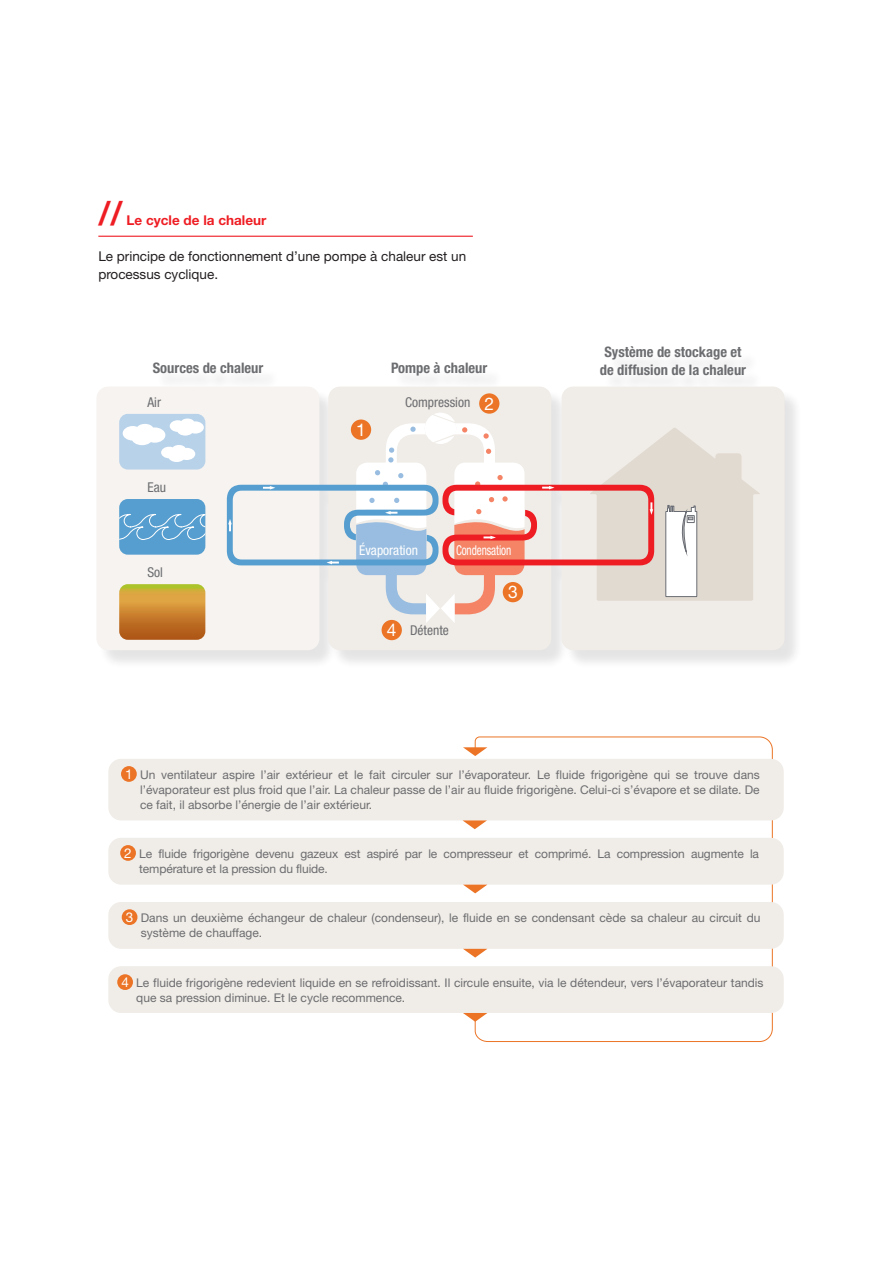
<style>
.page{position:relative;width:893px;height:1263px;background:#fff}
.page>*{position:absolute;margin:0;border:0;box-sizing:border-box;transform-origin:0 0}
.t1{font:700 33px "Helvetica Neue LT Pro";color:#ee1d23}
.t2{font:17.4px "Helvetica Neue LT Pro";color:#fff}
.BU_Bold{font:700 condensed 14.55px/17.4px "Helvetica Neue LT Pro";color:#6c6d70;text-align:center}
.t3{font:13.5px/18px "Helvetica Neue LT Pro";color:#231f20}
.Illu_Beschriftung_70{font:condensed 13.5px "Helvetica Neue LT Pro";color:#6c6d70}
.t4{font:700 13.5px "Helvetica Neue LT Pro";color:#ee1d23}
.Illu_Beschriftung_ne{font:condensed 13.5px "Helvetica Neue LT Pro";color:#fff;scale:.83 1}
.Illu_Beschriftung_ne-2{font:condensed 13.5px "Helvetica Neue LT Pro";color:#fff}
.t5{font:13.5px "Helvetica Neue LT Pro";color:#fff}
._03_Copy{font:12px/15px "Helvetica Neue LT Pro";color:#6c6d70}
</style>
<div class="page">
<svg style="left:474px;top:736px;width:299px;height:306px"></svg>
<svg style="left:463px;top:747px;width:24px;height:9px"></svg>
<div style="left:108px;top:759px;width:676px;height:61px;background:#f0ece7;border-radius:13px"></div>
<svg style="left:463px;top:820px;width:24px;height:9px"></svg>
<div style="left:108px;top:838px;width:676px;height:47px;background:#f0ece7;border-radius:13px"></div>
<svg style="left:463px;top:885px;width:24px;height:8px"></svg>
<div style="left:108px;top:902px;width:676px;height:47px;background:#f0ece7;border-radius:13px"></div>
<svg style="left:463px;top:949px;width:24px;height:8px"></svg>
<div style="left:108px;top:966px;width:676px;height:47px;background:#f0ece7;border-radius:13px"></div>
<svg style="left:463px;top:1013px;width:24px;height:9px"></svg>
<div style="left:121px;top:766px;width:16px;height:16px;background:#eb7426;border-radius:50%"></div>
<div style="left:120px;top:845px;width:16px;height:16px;background:#eb7426;border-radius:50%"></div>
<div style="left:122px;top:909px;width:15px;height:16px;background:#eb7426;border-radius:50%"></div>
<svg style="left:117px;top:974px;width:16px;height:16px"></svg>
<div style="left:121px;top:977px;width:8px;height:10px;background:#eb7426"></div>
<div style="left:99px;top:349px;width:704px;height:320px;background:#231f20;opacity:.12"></div>
<div style="left:96px;top:387px;width:223px;height:263px;background:#f6f3f0;border-radius:12px"></div>
<div style="left:119px;top:499px;width:86px;height:56px;background:#569ecf;border-radius:9px"></div>
<svg style="left:119px;top:513px;width:86px;height:28px"></svg>
<svg style="left:119px;top:584px;width:86px;height:56px;background:#c78932"></svg>
<div style="left:119px;top:414px;width:86px;height:55px;background:#b8d2ea;border-radius:9px"></div>
<div style="left:123px;top:426px;width:20px;height:14px;background:#fff;border-radius:50%"></div>
<div style="left:136px;top:424px;width:17px;height:10px;background:#fff;border-radius:50%"></div>
<div style="left:144px;top:427px;width:21px;height:16px;background:#fff;border-radius:50%"></div>
<div style="left:132px;top:431px;width:21px;height:14px;background:#fff;border-radius:50%"></div>
<div style="left:161px;top:447px;width:16px;height:11px;background:#fff;border-radius:50%"></div>
<div style="left:172px;top:445px;width:14px;height:8px;background:#fff;border-radius:50%"></div>
<div style="left:178px;top:448px;width:17px;height:12px;background:#fff;border-radius:50%"></div>
<div style="left:168px;top:451px;width:17px;height:11px;background:#fff;border-radius:50%"></div>
<div style="left:170px;top:420px;width:16px;height:12px;background:#fff;border-radius:50%"></div>
<div style="left:181px;top:418px;width:13px;height:9px;background:#fff;border-radius:50%"></div>
<div style="left:187px;top:421px;width:17px;height:13px;background:#fff;border-radius:50%"></div>
<div style="left:177px;top:425px;width:17px;height:11px;background:#fff;border-radius:50%"></div>
<div style="left:562px;top:387px;width:222px;height:263px;background:#f0ece7;border-radius:12px"></div>
<div style="left:328px;top:387px;width:223px;height:263px;background:#f0ece7;border-radius:12px"></div>
<div style="left:479px;top:393px;width:20px;height:21px;background:#eb7426;border-radius:50%"></div>
<div style="left:382px;top:620px;width:20px;height:20px;background:#eb7426;border-radius:50%"></div>
<svg style="left:227px;top:413px;width:533px;height:210px"></svg>
<hr style="left:98px;top:236px;width:375px;height:1px;background:#ee1d23">
<p class="t1" style="left:98px;top:192px;width:26px">//</p>
<p class="t4" style="left:127px;top:212px;width:141px">Le cycle de la chaleur</p>
<p class="t3" style="left:98px;top:247px;width:369px">Le principe de fonctionnement d’une pompe à chaleur est un processus cyclique.</p>
<p class="BU_Bold" style="left:153px;top:359px;width:112px">Sources de chaleur</p>
<p class="Illu_Beschriftung_70" style="left:147px;top:394px;width:15px">Air</p>
<p class="Illu_Beschriftung_70" style="left:147px;top:479px;width:20px">Eau</p>
<p class="Illu_Beschriftung_70" style="left:147px;top:564px;width:17px">Sol</p>
<p class="BU_Bold" style="left:391px;top:359px;width:98px">Pompe à chaleur</p>
<p class="t2" style="left:356px;top:419px;width:11px">1</p>
<p class="Illu_Beschriftung_70" style="left:405px;top:394px;width:67px">Compression</p>
<p class="t2" style="left:484px;top:393px;width:11px">2</p>
<p class="Illu_Beschriftung_ne-2" style="left:359px;top:542px;width:60px">Évaporation</p>
<p class="Illu_Beschriftung_ne" style="left:456px;top:542px;width:68px">Condensation</p>
<p class="t2" style="left:387px;top:619px;width:11px">4</p>
<p class="Illu_Beschriftung_70" style="left:410px;top:622px;width:40px">Détente</p>
<p class="t2" style="left:508px;top:581px;width:11px">3</p>
<p class="BU_Bold" style="left:600px;top:344px;width:148px">Système de stockage et de diffusion de la chaleur</p>
<p class="t5" style="left:125px;top:766px;width:9px">1</p>
<p class="_03_Copy" style="left:140px;top:767px;width:621px;text-align:justify">Un ventilateur aspire l’air extérieur et le fait circuler sur l’évaporateur. Le fluide frigorigène qui se trouve dans l’évaporateur est plus froid que l’air. La chaleur passe de l’air au fluide frigorigène. Celui-ci s’évapore et se dilate. De ce fait, il absorbe l’énergie de l’air extérieur.</p>
<p class="t5" style="left:124px;top:845px;width:9px">2</p>
<p class="_03_Copy" style="left:139px;top:846px;width:621px">Le fluide frigorigène devenu gazeux est aspiré par le compresseur et comprimé. La compression augmente la température et la pression du fluide.</p>
<p class="t5" style="left:126px;top:909px;width:9px">3</p>
<p class="_03_Copy" style="left:141px;top:910px;width:621px">Dans un deuxième échangeur de chaleur (condenseur), le fluide en se condensant cède sa chaleur au circuit du système de chauffage.</p>
<p class="t5" style="left:121px;top:974px;width:9px">4</p>
<p class="_03_Copy" style="left:136px;top:975px;width:629px">Le fluide frigorigène redevient liquide en se refroidissant. Il circule ensuite, via le détendeur, vers l’évaporateur tandis que sa pression diminue. Et le cycle recommence.</p>
</div>
